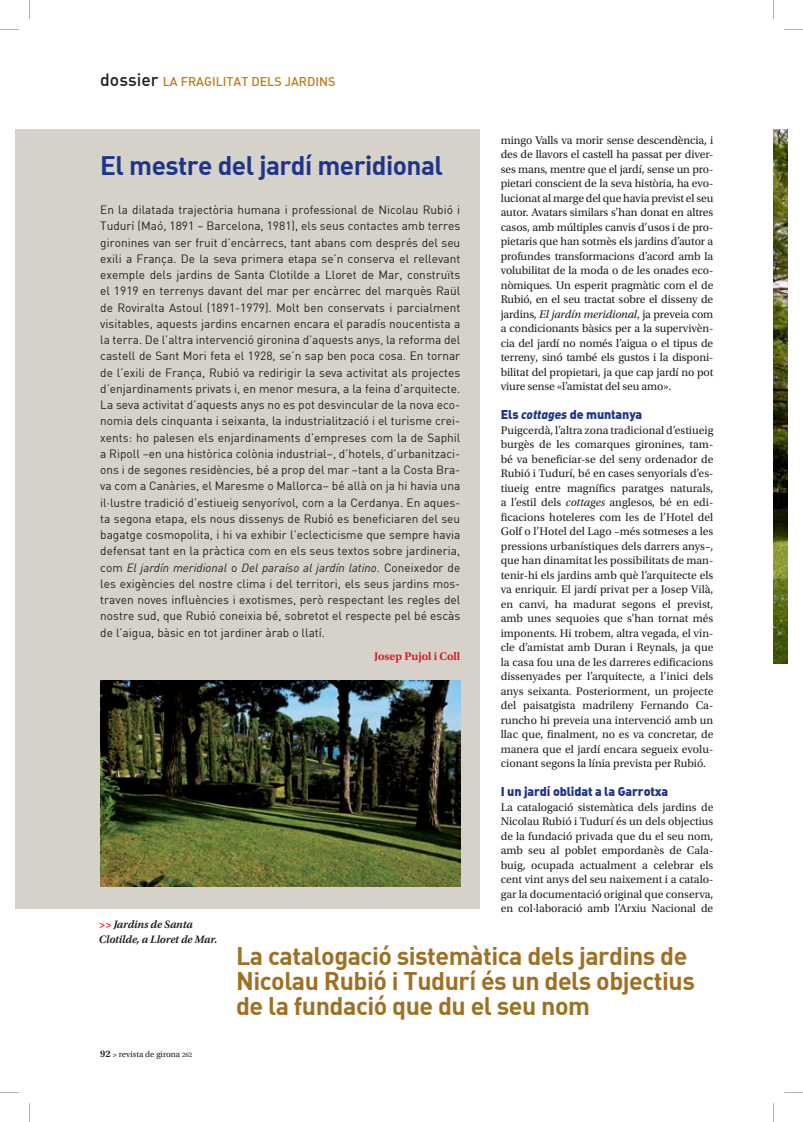
<style>
.page{position:relative;width:803px;height:1122px;background:#fff}
.page>*{position:absolute;margin:0;border:0;box-sizing:border-box;transform-origin:0 0}
.t1{font:26.25px "DIN Bold Alternate";letter-spacing:-.02em;color:#1e358b}
.t2{font:25px/25px "DIN Bold";letter-spacing:-.02em;color:#9f7021}
.t3{font:12.5px "DIN Black Alternate";letter-spacing:-.01em;color:#1e358b}
.t4{font:12.5px "DIN Medium Alternate";color:#c27b11}
.t5{font:11.88px/16.2px "DIN";color:#231f20;text-align:justify}
.t6{font:11.62px/14.5px "Utopia Std";color:#231f20;text-align:justify}
.t7{font:600 11.62px "Utopia Std";color:#d2161e}
.t8{font:italic 600 11.25px/14.5px "Utopia Std";letter-spacing:-.01em;color:#231f20}
.t9{font:8.75px "Utopia Std";color:#231f20}
.s1{font-size:17.5px;color:#231f20}
.s2{font-style:italic}
.s3{font-family:"DIN Black Italic Alt"}
.s4{color:#d2161e}
.s5{font-weight:600;font-size:10px}
.s6{font-weight:600;font-size:7.5px}
.s7{font-size:6.88px}
</style>
<div class="page">
<div style="left:15px;top:129px;width:464px;height:779px;background:#d7d2c9"></div>
<img style="left:100px;top:680px;width:360px;height:206px">
<img style="left:773px;top:129px;width:15px;height:535px">
<svg style="left:773px;top:0;width:1px;height:19px"></svg>
<svg style="left:29px;top:0;width:1px;height:19px"></svg>
<svg style="left:784px;top:29px;width:19px;height:1px"></svg>
<svg style="left:0;top:29px;width:19px;height:1px"></svg>
<svg style="left:784px;top:1092px;width:19px;height:1px"></svg>
<svg style="left:0;top:1092px;width:19px;height:1px"></svg>
<svg style="left:773px;top:1103px;width:1px;height:19px"></svg>
<svg style="left:29px;top:1103px;width:1px;height:19px"></svg>
<p class="t4" style="left:100px;top:73px;width:237px"><span class="s1">dossier</span> LA FRAGILITAT DELS JARDINS</p>
<h1 class="t1" style="left:100px;top:149px;width:344px">El mestre del jardí meridional</h1>
<p class="t5" style="left:100px;top:201px;width:362px">En la dilatada trajectòria humana i professional de Nicolau Rubió i Tudurí (Maó, 1891 – Barcelona, 1981), els seus contactes amb terres gironines van ser fruit d’encàrrecs, tant abans com després del seu exili a França. De la seva primera etapa se’n conserva el rellevant exemple dels jardins de Santa Clotilde a Lloret de Mar, construïts el 1919 en terrenys davant del mar per encàrrec del marquès Raül de Roviralta Astoul (1891-1979). Molt ben conservats i parcialment visitables, aquests jardins encarnen encara el paradís noucentista a la terra. De l’altra intervenció gironina d’aquests anys, la reforma del castell de Sant Mori feta el 1928, se’n sap ben poca cosa. En tornar de l’exili de França, Rubió va redirigir la seva activitat als projectes d’enjardinaments privats i, en menor mesura, a la feina d’arquitecte.<br>La seva activitat d’aquests anys no es pot desvincular de la nova eco&shy;nomia dels cinquanta i seixanta, la industrialització i el turisme crei&shy;xents: ho palesen els enjardinaments d’empreses com la de Saphil a Ripoll –en una històrica colònia industrial–, d’hotels, d’urbanitzaci&shy;ons i de segones residències, bé a prop del mar –tant a la Costa Bra&shy;va com a Canàries, el Maresme o Mallorca– bé allà on ja hi havia una il·lustre tradició d’estiueig senyorívol, com a la Cerdanya. En aques&shy;ta segona etapa, els nous dissenys de Rubió es beneficiaren del seu bagatge cosmopolita, i hi va exhibir l’eclecticisme que sempre havia defensat tant en la pràctica com en els seus textos sobre jardineria, com <span class="s2">El jardín meridional</span> o <span class="s2">Del paraíso al jardín latino</span>. Coneixedor de les exigències del nostre clima i del territori, els seus jardins mos&shy;traven noves influències i exotismes, però respectant les regles del nostre sud, que Rubió coneixia bé, sobretot el respecte pel bé escàs de l’aigua, bàsic en tot jardiner àrab o llatí.</p>
<p class="t7" style="left:374px;top:649px;width:88px">Josep Pujol i Coll</p>
<p class="t6" style="left:501px;top:133px;width:214px">mingo Valls va morir sense descendència, i des de llavors el castell ha passat per diver&shy;ses mans, mentre que el jardí, sense un pro&shy;pietari conscient de la seva història, ha evo&shy;lucionat al marge del que havia previst el seu autor. Avatars similars s’han donat en altres casos, amb múltiples canvis d’usos i de pro&shy;pietaris que han sotmès els jardins d’autor a profundes transformacions d’acord amb la volubilitat de la moda o de les onades eco&shy;nòmiques. Un esperit pragmàtic com el de Rubió, en el seu tractat sobre el disseny de jardins, <span class="s2">El jardín meridional</span>, ja preveia com a condicionants bàsics per a la supervivèn&shy;cia del jardí no només l’aigua o el tipus de terreny, sinó també els gustos i la disponi&shy;bilitat del propietari, ja que cap jardí no pot viure sense «l’amistat del seu amo».</p>
<p class="t3" style="left:501px;top:406px;width:143px">Els <span class="s3">cottages</span> de muntanya</p>
<p class="t6" style="left:501px;top:423px;width:214px">Puigcerdà, l’altra zona tradicional d’estiueig burgès de les comarques gironines, tam&shy;bé va beneficiar-se del seny ordenador de Rubió i Tudurí, bé en cases senyorials d’es&shy;tiueig entre magnífics paratges naturals, a l’estil dels <span class="s2">cottages</span> anglesos, bé en edi&shy;ficacions hoteleres com les de l’Hotel del Golf o l’Hotel del Lago –més sotmeses a les pressions urbanístiques dels darrers anys–, que han dinamitat les possibilitats de man&shy;tenir-hi els jardins amb què l’arquitecte els va enriquir. El jardí privat per a Josep Vilà, en canvi, ha madurat segons el previst, amb unes sequoies que s’han tornat més imponents. Hi trobem, altra vegada, el vin&shy;cle d’amistat amb Duran i Reynals, ja que la casa fou una de les darreres edificacions dissenyades per l’arquitecte, a l’inici dels anys seixanta. Posteriorment, un projecte del paisatgista madrileny Fernando Ca&shy;runcho hi preveia una intervenció amb un llac que, finalment, no es va concretar, de manera que el jardí encara segueix evolu&shy;cionant segons la línia prevista per Rubió.</p>
<p class="t3" style="left:501px;top:783px;width:169px">I un jardí oblidat a la Garrotxa</p>
<p class="t6" style="left:501px;top:800px;width:214px">La catalogació sistemàtica dels jardins de Nicolau Rubió i Tudurí és un dels objectius de la fundació privada que du el seu nom, amb seu al poblet empordanès de Cala&shy;buig, ocupada actualment a celebrar els cent vint anys del seu naixement i a catalo&shy;gar la documentació original que conserva, en col·laboració amb l’Arxiu Nacional de</p>
<p class="t8" style="left:99px;top:917px;width:120px"><span class="s4">&gt;&gt;</span> Jardins de Santa<br>Clotilde, a Lloret de Mar.</p>
<p class="t9" style="left:100px;top:1050px;width:94px"><span class="s5">92</span> <span class="s6">&gt;</span> revista de girona <span class="s7">262</span></p>
<h2 class="t2" style="left:236px;top:942px;width:460px">La catalogació sistemàtica dels jardins de<br>Nicolau Rubió i Tudurí és un dels objectius de la fundació que du el seu nom</h2>
</div>
